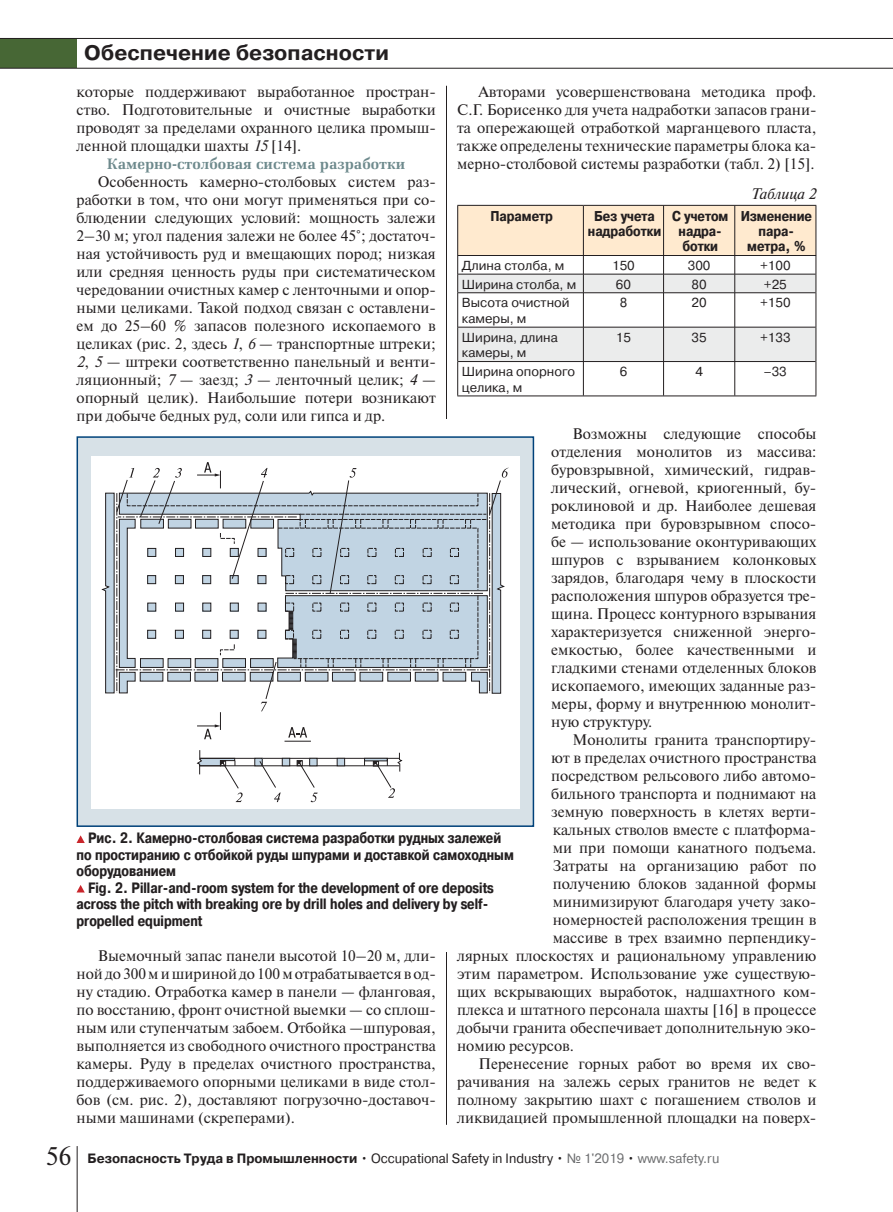
<style>
.page{position:relative;width:893px;height:1212px;background:#fff}
.page>*{position:absolute;margin:0;border:0;box-sizing:border-box;transform-origin:0 0}
.t1{font:700 21px "Pragmatica C";color:#231f20}
.t2{font:15.3px/18px "Newton C";color:#231f20;text-align:justify}
.t3{font:700 15.3px "Zapf Elliptical 711 CBT";color:#6e8a8d}
.t4{font:italic 15.3px "Newton C";color:#231f20}
.t5{font:700 15px/16.5px "Pragmatica Cond C";color:#231f20}
.t6{font:700 14.25px/15px "Pragmatica Cond C";color:#231f20;text-align:center;scale:1.05 1}
.t7{font:700 13.5px "Pragmatica C";color:#231f20;scale:.95 1}
.t8{font:13.05px/15.8px "Pragmatica C";color:#231f20}
.s1{font-style:italic}
.s2{font-family:"Newton C";font-weight:400;font-size:25.5px}
.s3{font-weight:400}
.s4{font-weight:400;color:#6d6e70}
</style>
<div class="page">
<div style="left:0;top:39px;width:77px;height:29px;background:#476735"></div>
<hr style="left:0;top:68px;width:893px;height:1px;background:#231f20">
<hr style="left:0;top:38px;width:893px;height:1px;background:#231f20">
<hr style="left:77px;top:1146px;width:1px;height:66px;background:#231f20">
<hr style="left:446px;top:86px;width:1px;height:1039px;background:#231f20">
<div style="left:435px;top:419px;width:20px;height:532px;background:#fff"></div>
<div style="left:77px;top:437px;width:456px;height:389px;background:#d7e1e7"></div>
<div style="left:91px;top:456px;width:428px;height:353px;background:#fff"></div>
<hr style="left:200px;top:758px;width:199px;height:1px;background:#231f20">
<hr style="left:200px;top:765px;width:199px;height:1px;background:#231f20">
<div style="left:255px;top:758px;width:7px;height:8px;background:#c1d4e3"></div>
<div style="left:254px;top:758px;width:9px;height:8px;border:1px solid #231f20"></div>
<div style="left:282px;top:758px;width:8px;height:8px;background:#c1d4e3"></div>
<div style="left:282px;top:758px;width:8px;height:8px;border:1px solid #231f20"></div>
<div style="left:309px;top:758px;width:8px;height:8px;border:1px solid #231f20"></div>
<div style="left:337px;top:758px;width:8px;height:8px;background:#c1d4e3"></div>
<div style="left:337px;top:758px;width:8px;height:8px;border:1px solid #231f20"></div>
<div style="left:364px;top:758px;width:24px;height:3px;border:1px solid #231f20"></div>
<svg style="left:196px;top:750px;width:47px;height:52px"></svg>
<svg style="left:373px;top:752px;width:30px;height:46px"></svg>
<svg style="left:259px;top:760px;width:22px;height:42px"></svg>
<svg style="left:297px;top:760px;width:21px;height:42px"></svg>
<svg style="left:101px;top:462px;width:408px;height:280px"></svg>
<div style="left:77px;top:436px;width:457px;height:391px;border:2px solid #00427a"></div>
<svg style="left:77px;top:835px;width:8px;height:8px"></svg>
<svg style="left:77px;top:885px;width:8px;height:7px"></svg>
<hr style="left:583px;top:362px;width:1px;height:33px;background:#231f20">
<hr style="left:663px;top:362px;width:1px;height:33px;background:#231f20">
<hr style="left:734px;top:362px;width:1px;height:33px;background:#231f20">
<hr style="left:458px;top:361px;width:358px;height:1px;background:#231f20">
<svg style="left:457px;top:205px;width:360px;height:156px"></svg>
<hr style="left:457px;top:293px;width:1px;height:34px;background:#231f20">
<hr style="left:816px;top:293px;width:1px;height:34px;background:#231f20">
<hr style="left:457px;top:327px;width:1px;height:34px;background:#231f20">
<hr style="left:816px;top:327px;width:1px;height:34px;background:#231f20">
<hr style="left:457px;top:361px;width:1px;height:34px;background:#231f20">
<hr style="left:816px;top:361px;width:1px;height:34px;background:#231f20">
<hr style="left:457px;top:395px;width:359px;height:1px;background:#231f20">
<h1 class="t1" style="left:84px;top:45px;width:306px">Обеспечение безопасности</h1>
<p class="t2" style="left:77px;top:84px;width:361px">которые поддерживают выработанное простран&shy;ство. Подготовительные и очистные выработки проводят за пределами охранного целика промыш&shy;ленной площадки шахты <span class="s1">15</span> [14].</p>
<p class="t3" style="left:107px;top:156px;width:299px">Камерно-столбовая система разработки</p>
<p class="t2" style="left:77px;top:174px;width:361px;text-indent:21px">Особенность камерно-столбовых систем раз&shy;работки в том, что они могут применяться при со&shy;блюдении следующих условий: мощность залежи 2–30 м; угол падения залежи не более 45°; достаточ&shy;ная устойчивость руд и вмещающих пород; низкая или средняя ценность руды при систематическом чередовании очистных камер с ленточными и опор&shy;ными целиками. Такой подход связан с оставлени&shy;ем до 25–60 % запасов полезного ископаемого в целиках (рис. 2, здесь <span class="s1">1</span>, <span class="s1">6</span> — транспортные штреки; <span class="s1">2</span>, <span class="s1">5</span> — штреки соответственно панельный и венти&shy;ляционный; <span class="s1">7</span> — заезд; <span class="s1">3</span> — ленточный целик; <span class="s1">4</span> — опорный целик). Наибольшие потери возникают при добыче бедных руд, соли или гипса и др.</p>
<p class="t2" style="left:457px;top:84px;width:361px;text-indent:21px">Авторами усовершенствована методика проф.<br>С.Г. Борисенко для учета надработки запасов грани&shy;та опережающей отработкой марганцевого пласта, также определены технические параметры блока ка&shy;мерно-столбовой системы разработки (табл. 2) [15].</p>
<p class="t4" style="left:750px;top:188px;width:67px">Таблица 2</p>
<p class="t6" style="left:490px;top:210px;width:61px">Параметр</p>
<p class="t6" style="left:588px;top:210px;width:71px">Без учета надработки</p>
<p class="t6" style="left:672px;top:210px;width:55px">С учетом надра&shy;ботки</p>
<p class="t6" style="left:741px;top:210px;width:69px">Изменение пара&shy;метра, %</p>
<p class="t8" style="left:462px;top:259px;width:104px">Длина столба, м</p>
<p class="t8" style="left:612px;top:259px;width:24px">150</p>
<p class="t8" style="left:688px;top:259px;width:24px">300</p>
<p class="t8" style="left:760px;top:259px;width:32px">+100</p>
<p class="t8" style="left:462px;top:277px;width:116px">Ширина столба, м</p>
<p class="t8" style="left:616px;top:277px;width:17px">60</p>
<p class="t8" style="left:692px;top:277px;width:17px">80</p>
<p class="t8" style="left:764px;top:277px;width:24px">+25</p>
<p class="t8" style="left:462px;top:296px;width:109px">Высота очистной камеры, м</p>
<p class="t8" style="left:620px;top:296px;width:9px">8</p>
<p class="t8" style="left:692px;top:296px;width:17px">20</p>
<p class="t8" style="left:760px;top:296px;width:32px">+150</p>
<p class="t8" style="left:462px;top:330px;width:97px">Ширина, длина камеры, м</p>
<p class="t8" style="left:616px;top:330px;width:17px">15</p>
<p class="t8" style="left:692px;top:330px;width:17px">35</p>
<p class="t8" style="left:760px;top:330px;width:32px">+133</p>
<p class="t8" style="left:462px;top:365px;width:115px">Ширина опорного целика, м</p>
<p class="t8" style="left:620px;top:365px;width:9px">6</p>
<p class="t8" style="left:695px;top:365px;width:9px">4</p>
<p class="t8" style="left:764px;top:365px;width:24px">–33</p>
<p class="t2" style="left:551px;top:426px;width:267px;text-indent:21px">Возможны следующие способы отделения монолитов из массива: буровзрывной, химический, гидрав&shy;лический, огневой, криогенный, бу&shy;роклиновой и др. Наиболее дешевая методика при буровзрывном спосо&shy;бе — использование оконтуривающих шпуров с взрыванием колонковых зарядов, благодаря чему в плоскости расположения шпуров образуется тре&shy;щина. Процесс контурного взрывания характеризуется сниженной энерго&shy;емкостью, более качественными и гладкими стенами отделенных блоков ископаемого, имеющих заданные раз&shy;меры, форму и внутреннюю монолит&shy;ную структуру.</p>
<p class="t2" style="left:572px;top:732px;width:245px">Монолиты гранита транспортиру-</p>
<p class="t2" style="left:551px;top:750px;width:267px">ют в пределах очистного пространства</p>
<p class="t2" style="left:551px;top:768px;width:267px">посредством рельсового либо автомо-</p>
<p class="t2" style="left:551px;top:786px;width:267px">бильного транспорта и поднимают на</p>
<p class="t2" style="left:551px;top:804px;width:267px">земную поверхность в клетях верти-</p>
<p class="t2" style="left:553px;top:822px;width:265px">кальных стволов вместе с платформа-</p>
<p class="t2" style="left:553px;top:840px;width:265px">ми при помощи канатного подъема.</p>
<p class="t2" style="left:553px;top:858px;width:265px">Затраты на организацию работ по</p>
<p class="t2" style="left:553px;top:876px;width:265px">получению блоков заданной формы</p>
<p class="t2" style="left:553px;top:894px;width:265px">минимизируют благодаря учету зако-</p>
<p class="t2" style="left:553px;top:912px;width:265px">номерностей расположения трещин в</p>
<p class="t2" style="left:553px;top:930px;width:265px">массиве в трех взаимно перпендику-</p>
<p class="t2" style="left:457px;top:948px;width:361px">лярных плоскостях и рациональному управлению</p>
<p class="t2" style="left:457px;top:966px;width:361px">этим параметром. Использование уже существую-</p>
<p class="t2" style="left:457px;top:984px;width:361px">щих вскрывающих выработок, надшахтного ком-</p>
<p class="t2" style="left:457px;top:1002px;width:361px">плекса и штатного персонала шахты [16] в процессе</p>
<p class="t2" style="left:457px;top:1020px;width:361px">добычи гранита обеспечивает дополнительную эко-</p>
<p class="t2" style="left:457px;top:1038px;width:118px">номию ресурсов.</p>
<p class="t2" style="left:478px;top:1056px;width:340px">Перенесение горных работ во время их сво-</p>
<p class="t2" style="left:457px;top:1074px;width:361px">рачивания на залежь серых гранитов не ведет к</p>
<p class="t2" style="left:457px;top:1092px;width:361px">полному закрытию шахт с погашением стволов и</p>
<p class="t2" style="left:457px;top:1110px;width:361px">ликвидацией промышленной площадки на поверх-</p>
<p class="t5" style="left:77px;top:831px;width:439px;text-indent:12px">Рис. 2. Камерно-столбовая система разработки рудных залежей по простиранию с отбойкой руды шпурами и доставкой самоходным оборудованием</p>
<p class="t5" style="left:77px;top:881px;width:419px;text-indent:12px">Fig. 2. Pillar-and-room system for the development of ore deposits across the pitch with breaking ore by drill holes and delivery by self&shy;propelled equipment</p>
<p class="t2" style="left:77px;top:948px;width:361px;text-indent:21px">Выемочный запас панели высотой 10–20 м, дли&shy;ной до 300 м и шириной до 100 м отрабатывается в од&shy;ну стадию. Отработка камер в панели — фланговая, по восстанию, фронт очистной выемки — со сплош&shy;ным или ступенчатым забоем. Отбойка —шпуровая, выполняется из свободного очистного пространства камеры. Руду в пределах очистного пространства, поддерживаемого опорными целиками в виде стол&shy;бов (см. рис. 2), доставляют погрузочно-доставоч&shy;ными машинами (скреперами).</p>
<p class="t7" style="left:46px;top:1153px;width:710px"><span class="s2">56</span> Безопасность Труда в Промышленности <span class="s3">• Occupational Safety in Industry •</span> <span class="s4">№ 1'2019</span> <span class="s3">•</span> <span class="s4">www.safety.ru</span></p>
</div>
